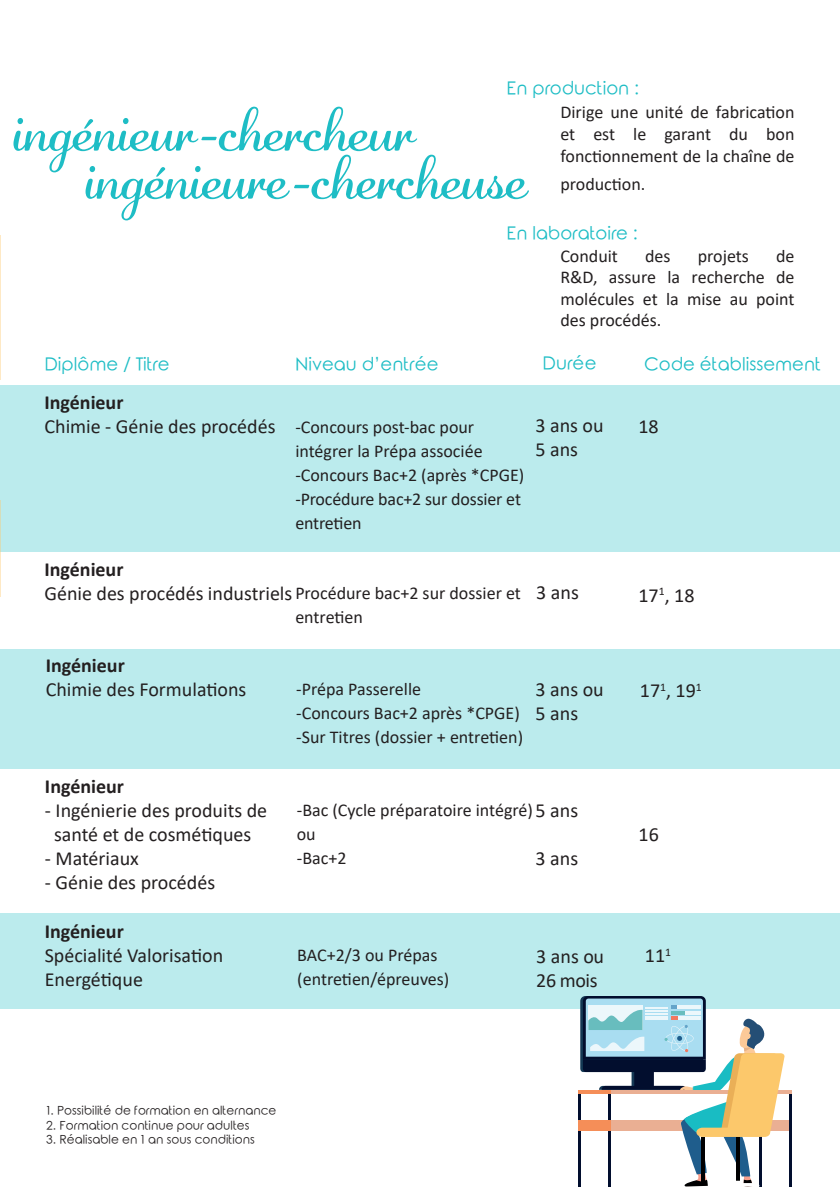
<style>
.page{position:relative;width:840px;height:1191px;background:#fff}
.page>*{position:absolute;margin:0;border:0;box-sizing:border-box;transform-origin:0 0}
.t1{font:62px "Adage Script JF";color:#1ebdc5}
.t2{font:20px/24px "Calibri";color:#231f20;text-align:center}
.t3{font:700 20px "Calibri";color:#231f20}
.t4{font:20px/24px "Calibri";letter-spacing:-.02em;color:#231f20}
.t5{font:18px/21.6px "Calibri";color:#231f20}
.t6{font:18px "Rounded Elegance";color:#1ebdc5}
.t7{font:12px "Rounded Elegance";color:#231f20}
</style>
<div class="page">
<hr style="left:0;top:908px;width:1px;height:51px;background:#fec96d">
<div style="left:0;top:649px;width:839px;height:119px;background:#bbebed"></div>
<div style="left:0;top:913px;width:839px;height:96px;background:#bbebed"></div>
<div style="left:0;top:386px;width:839px;height:166px;background:#bbebed"></div>
<div style="left:578px;top:1120px;width:213px;height:11px;background:#eaaf93"></div>
<hr style="left:578px;top:1089px;width:2px;height:97px;background:#020e2e">
<hr style="left:788px;top:1089px;width:2px;height:97px;background:#020e2e">
<svg style="left:784px;top:1089px;width:7px;height:4px"></svg>
<div style="left:578px;top:1120px;width:32px;height:11px;background:#f58e58"></div>
<svg style="left:580px;top:996px;width:204px;height:190px"></svg>
<hr style="left:701px;top:1137px;width:3px;height:47px;background:#000001">
<hr style="left:0;top:235px;width:1px;height:145px;background:#fec96d">
<hr style="left:0;top:500px;width:1px;height:96px;background:#fec96d">
<hr style="left:0;top:678px;width:1px;height:137px;background:#fec96d">
<p class="t6" style="left:506px;top:77px;width:134px">En production :</p>
<p class="t1" style="left:13px;top:88px;width:402px">ingénieur-chercheur</p>
<p class="t1" style="left:85px;top:136px;width:443px">ingénieure-chercheuse</p>
<p class="t5" style="left:560px;top:101px;width:235px;text-align:justify">Dirige une unité de fabrication et est le garant du bon fonctionnement de la chaîne de</p>
<p class="t5" style="left:560px;top:173px;width:86px">production.</p>
<p class="t6" style="left:506px;top:222px;width:133px">En laboratoire :</p>
<p class="t5" style="left:560px;top:244px;width:59px">Conduit</p>
<p class="t5" style="left:644px;top:244px;width:27px">des</p>
<p class="t5" style="left:697px;top:244px;width:53px">projets</p>
<p class="t5" style="left:560px;top:244px;width:235px;text-align:justify;text-indent:216px">de R&amp;D, assure la recherche de molécules et la mise au point des procédés.</p>
<p class="t6" style="left:44px;top:354px;width:126px">Diplôme / Titre</p>
<p class="t6" style="left:295px;top:354px;width:145px">Niveau d’entrée</p>
<p class="t6" style="left:542px;top:353px;width:55px">Durée</p>
<p class="t6" style="left:643px;top:353px;width:178px">Code établissement</p>
<p class="t3" style="left:44px;top:388px;width:80px">Ingénieur</p>
<p class="t2" style="left:44px;top:414px;width:232px">Chimie - Génie des procédés</p>
<p class="t5" style="left:295px;top:414px;width:189px;line-height:24px">-Concours post-bac pour intégrer la Prépa associée</p>
<p class="t5" style="left:295px;top:464px;width:230px">-Concours Bac+2 (après *CPGE)</p>
<p class="t5" style="left:295px;top:486px;width:227px;line-height:24px">-Procédure bac+2 sur dossier et entretien</p>
<p class="t2" style="left:535px;top:413px;width:70px">3 ans ou</p>
<p class="t2" style="left:535px;top:437px;width:44px">5 ans</p>
<p class="t2" style="left:638px;top:414px;width:22px">18</p>
<p class="t3" style="left:44px;top:555px;width:80px">Ingénieur</p>
<p class="t2" style="left:44px;top:581px;width:249px">Génie des procédés industriels</p>
<p class="t5" style="left:295px;top:580px;width:227px;line-height:24px">Procédure bac+2 sur dossier et entretien</p>
<p class="t2" style="left:536px;top:580px;width:44px">3 ans</p>
<p class="t2" style="left:638px;top:582px;width:57px">17<sup>1</sup>, 18</p>
<p class="t3" style="left:46px;top:651px;width:80px">Ingénieur</p>
<p class="t2" style="left:46px;top:677px;width:202px">Chimie des Formulations</p>
<p class="t5" style="left:296px;top:677px;width:126px">-Prépa Passerelle</p>
<p class="t5" style="left:296px;top:701px;width:225px">-Concours Bac+2 après *CPGE)</p>
<p class="t5" style="left:296px;top:725px;width:228px">-Sur Titres (dossier + entretien)</p>
<p class="t2" style="left:535px;top:677px;width:70px">3 ans ou</p>
<p class="t2" style="left:535px;top:701px;width:44px">5 ans</p>
<p class="t3" style="left:45px;top:772px;width:80px">Ingénieur</p>
<p class="t2" style="left:45px;top:798px;width:224px">- Ingénierie des produits de santé et de cosmétiques</p>
<p class="t2" style="left:45px;top:846px;width:95px">- Matériaux</p>
<p class="t2" style="left:45px;top:870px;width:171px">- Génie des procédés</p>
<p class="t3" style="left:45px;top:917px;width:80px">Ingénieur</p>
<p class="t2" style="left:45px;top:942px;width:180px">Spécialité Valorisation</p>
<p class="t2" style="left:45px;top:966px;width:100px">Energétique</p>
<p class="t5" style="left:296px;top:798px;width:237px">-Bac (Cycle préparatoire intégré)</p>
<p class="t5" style="left:296px;top:822px;width:20px">ou</p>
<p class="t5" style="left:296px;top:846px;width:51px">-Bac+2</p>
<p class="t2" style="left:535px;top:798px;width:44px">5 ans</p>
<p class="t2" style="left:535px;top:846px;width:44px">3 ans</p>
<p class="t5" style="left:297px;top:942px;width:153px;line-height:24px">BAC+2/3 ou Prépas (entretien/épreuves)</p>
<p class="t4" style="left:536px;top:943px;width:69px">3 ans ou<br>26 mois</p>
<p class="t2" style="left:639px;top:678px;width:63px">17<sup>1</sup>, 19<sup>1</sup></p>
<p class="t2" style="left:638px;top:822px;width:22px">16</p>
<p class="t2" style="left:644px;top:943px;width:28px">11<sup>1</sup></p>
<p class="t7" style="left:46px;top:1103px;width:232px">1. Possibilité de formation en alternance</p>
<p class="t7" style="left:46px;top:1118px;width:205px">2. Formation continue pour adultes</p>
<p class="t7" style="left:46px;top:1132px;width:210px">3. Réalisable en 1 an sous conditions</p>
</div>
